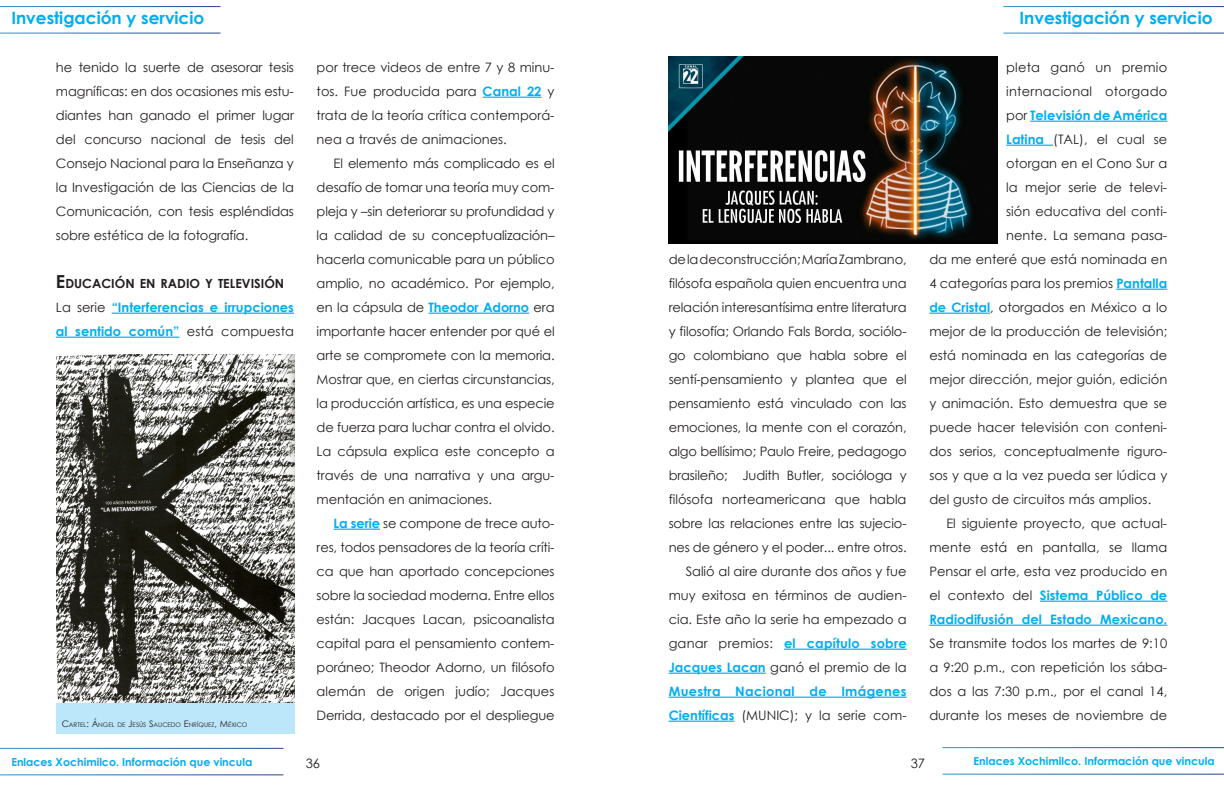
<style>
.page{position:relative;width:1224px;height:792px;background:#fff}
.page>*{position:absolute;margin:0;border:0;box-sizing:border-box;transform-origin:0 0}
.t1{font:700 17px "Century Gothic";color:#00aeef}
.cuerpoArticulos{font:13px/24px "Century Gothic";color:#231f20;text-align:justify}
.cuerpoArticulos_sin{font:13px/24px "Century Gothic";color:#231f20;text-align:justify}
.cuerpoArticulos_sin-2{font:700 13px/24px "Century Gothic";color:#00aeef}
.cuerpoArticulos-2{font:700 13px "Century Gothic";color:#00aeef}
.cuerpoArticulos-3{font:13px "Century Gothic";letter-spacing:.02em;color:#231f20}
.subtitulo_ok{font:700 12.6px "Century Gothic";color:#231f20}
.t2{font:700 11px "Century Gothic";color:#00aeef}
.pies_de_foto_2alinea{font:6.3px "Century Gothic";color:#231f20}
.s1{font-size:18px}
.s2{font-weight:400;color:#231f20}
.s3{font-size:9px}
.s4{font-weight:700;color:#00aeef}
</style>
<div class="page">
<hr style="left:112px;top:313px;width:182px;height:1px;background:#00aeef">
<hr style="left:56px;top:337px;width:123px;height:1px;background:#00aeef">
<hr style="left:483px;top:97px;width:59px;height:1px;background:#00aeef">
<hr style="left:429px;top:313px;width:100px;height:1px;background:#00aeef">
<hr style="left:334px;top:529px;width:46px;height:1px;background:#00aeef">
<hr style="left:784px;top:649px;width:123px;height:1px;background:#00aeef">
<hr style="left:669px;top:673px;width:97px;height:1px;background:#00aeef">
<hr style="left:669px;top:697px;width:238px;height:1px;background:#00aeef">
<hr style="left:669px;top:721px;width:65px;height:1px;background:#00aeef">
<hr style="left:1030px;top:121px;width:137px;height:1px;background:#00aeef">
<hr style="left:1006px;top:145px;width:47px;height:1px;background:#00aeef">
<hr style="left:1116px;top:289px;width:51px;height:1px;background:#00aeef">
<hr style="left:929px;top:313px;width:61px;height:1px;background:#00aeef">
<hr style="left:1040px;top:601px;width:127px;height:1px;background:#00aeef">
<hr style="left:929px;top:625px;width:238px;height:1px;background:#00aeef">
<img style="left:57px;top:354px;width:237px;height:349px">
<div style="left:56px;top:703px;width:238px;height:31px;background:#bce6fa"></div>
<img style="left:669px;top:57px;width:329px;height:186px">
<h1 class="t1" style="left:11px;top:5px;width:195px">Investigación y servicio</h1>
<h1 class="t1" style="left:1020px;top:5px;width:195px">Investigación y servicio</h1>
<p class="cuerpoArticulos" style="left:56px;top:55px;width:239px">he tenido la suerte de asesorar tesis magníficas: en dos ocasiones mis estu&shy;diantes han ganado el primer lugar del concurso nacional de tesis del Consejo Nacional para la Enseñanza y la Investigación de las Ciencias de la Comunicación, con tesis espléndidas sobre estética de la fotografía.</p>
<p class="subtitulo_ok" style="left:56px;top:274px;width:230px"><span class="s1">E</span>DUCACIÓN EN RADIO Y TELEVISIÓN</p>
<p class="cuerpoArticulos_sin-2" style="left:56px;top:295px;width:239px"><span class="s2">La serie</span> “Interferencias e irrupciones al sentido común” <span class="s2">está compuesta</span></p>
<p class="pies_de_foto_2alinea" style="left:62px;top:720px;width:187px"><span class="s3">C</span>ARTEL<span class="s3">: Á</span>NGEL DE <span class="s3">J</span> ESÚS <span class="s3">S</span>AUCEDO <span class="s3">E</span>NRÍQUEZ<span class="s3">, M</span> ÉXICO</p>
<p class="cuerpoArticulos_sin" style="left:317px;top:55px;width:239px">por trece videos de entre 7 y 8 minu&shy;tos. Fue producida para <span class="s4">Canal 22</span> y trata de la teoría crítica contemporá&shy;nea a través de animaciones.</p>
<p class="cuerpoArticulos" style="left:317px;top:151px;width:240px;text-indent:17px">El elemento más complicado es el desafío de tomar una teoría muy com&shy;pleja y –sin deteriorar su profundidad y la calidad de su conceptualización– hacerla comunicable para un público amplio, no académico. Por ejemplo, en la cápsula de <span class="s4">Theodor Adorno</span> era importante hacer entender por qué el arte se compromete con la memoria.<br>Mostrar que, en ciertas circunstancias, la producción artística, es una especie de fuerza para luchar contra el olvido.<br>La cápsula explica este concepto a través de una narrativa y una argu&shy;mentación en animaciones.</p>
<p class="cuerpoArticulos" style="left:317px;top:511px;width:239px;text-indent:17px"><span class="s4">La serie</span> se compone de trece auto&shy;res, todos pensadores de la teoría críti&shy;ca que han aportado concepciones sobre la sociedad moderna. Entre ellos están: Jacques Lacan, psicoanalista capital para el pensamiento contem&shy;poráneo; Theodor Adorno, un filósofo alemán de origen judío; Jacques Derrida, destacado por el despliegue</p>
<p class="cuerpoArticulos" style="left:669px;top:247px;width:240px">de la deconstrucción; María Zambrano, filósofa española quien encuentra una relación interesantísima entre literatura y filosofía; Orlando Fals Borda, sociólo&shy;go colombiano que habla sobre el sentí-pensamiento y plantea que el pensamiento está vinculado con las emociones, la mente con el corazón, algo bellísimo; Paulo Freire, pedagogo brasileño; Judith Butler, socióloga y filósofa norteamericana que habla sobre las relaciones entre las sujecio&shy;nes de género y el poder... entre otros.</p>
<p class="cuerpoArticulos" style="left:669px;top:559px;width:239px;text-indent:17px">Salió al aire durante dos años y fue muy exitosa en términos de audien&shy;cia. Este año la serie ha empezado a ganar premios: <span class="s4">el capítulo sobre Jacques Lacan</span> ganó el premio de la <span class="s4">Muestra Nacional de Imágenes Científicas</span> (MUNIC); y la serie com-</p>
<p class="cuerpoArticulos" style="left:1006px;top:55px;width:162px">pleta ganó un premio</p>
<p class="cuerpoArticulos-3" style="left:1006px;top:82px;width:163px">internacional otorgado</p>
<p class="cuerpoArticulos-2" style="left:1006px;top:105px;width:163px"><span class="s2">por</span> Televisión de América</p>
<p class="cuerpoArticulos" style="left:1006px;top:127px;width:163px"><span class="s4">Latina</span> (TAL), el cual se</p>
<p class="cuerpoArticulos" style="left:1006px;top:151px;width:163px">otorgan en el Cono Sur a</p>
<p class="cuerpoArticulos" style="left:1006px;top:175px;width:163px">la mejor serie de televi-</p>
<p class="cuerpoArticulos" style="left:1006px;top:199px;width:163px">sión educativa del conti-</p>
<p class="cuerpoArticulos" style="left:1006px;top:223px;width:163px">nente. La semana pasa-</p>
<p class="cuerpoArticulos" style="left:929px;top:247px;width:239px">da me enteré que está nominada en</p>
<p class="cuerpoArticulos" style="left:929px;top:271px;width:239px">4 categorías para los premios <span class="s4">Pantalla</span></p>
<p class="cuerpoArticulos" style="left:929px;top:295px;width:239px"><span class="s4">de Cristal</span>, otorgados en México a lo</p>
<p class="cuerpoArticulos" style="left:929px;top:319px;width:239px">mejor de la producción de televisión;</p>
<p class="cuerpoArticulos" style="left:929px;top:343px;width:239px">está nominada en las categorías de</p>
<p class="cuerpoArticulos" style="left:929px;top:367px;width:239px">mejor dirección, mejor guión, edición</p>
<p class="cuerpoArticulos" style="left:929px;top:391px;width:239px">y animación. Esto demuestra que se</p>
<p class="cuerpoArticulos" style="left:929px;top:415px;width:239px">puede hacer televisión con conteni-</p>
<p class="cuerpoArticulos" style="left:929px;top:439px;width:239px">dos serios, conceptualmente riguro-</p>
<p class="cuerpoArticulos" style="left:929px;top:463px;width:239px">sos y que a la vez pueda ser lúdica y</p>
<p class="cuerpoArticulos" style="left:929px;top:487px;width:223px">del gusto de circuitos más amplios.</p>
<p class="cuerpoArticulos" style="left:929px;top:511px;width:240px;text-indent:17px">El siguiente proyecto, que actual&shy;mente está en pantalla, se llama Pensar el arte, esta vez producido en el contexto del <span class="s4">Sistema Público de Radiodifusión del Estado Mexicano.<br></span>Se transmite todos los martes de 9:10 a 9:20 p.m., con repetición los sába&shy;dos a las 7:30 p.m., por el canal 14, durante los meses de noviembre de</p>
<p class="t2" style="left:11px;top:754px;width:243px">Enlaces Xochimilco. Información que vincula</p>
<p class="t2" style="left:974px;top:753px;width:243px">Enlaces Xochimilco. Información que vincula</p>
<p class="cuerpoArticulos" style="left:306px;top:751px;width:16px">36</p>
<p class="cuerpoArticulos" style="left:911px;top:751px;width:16px">37</p>
</div>
